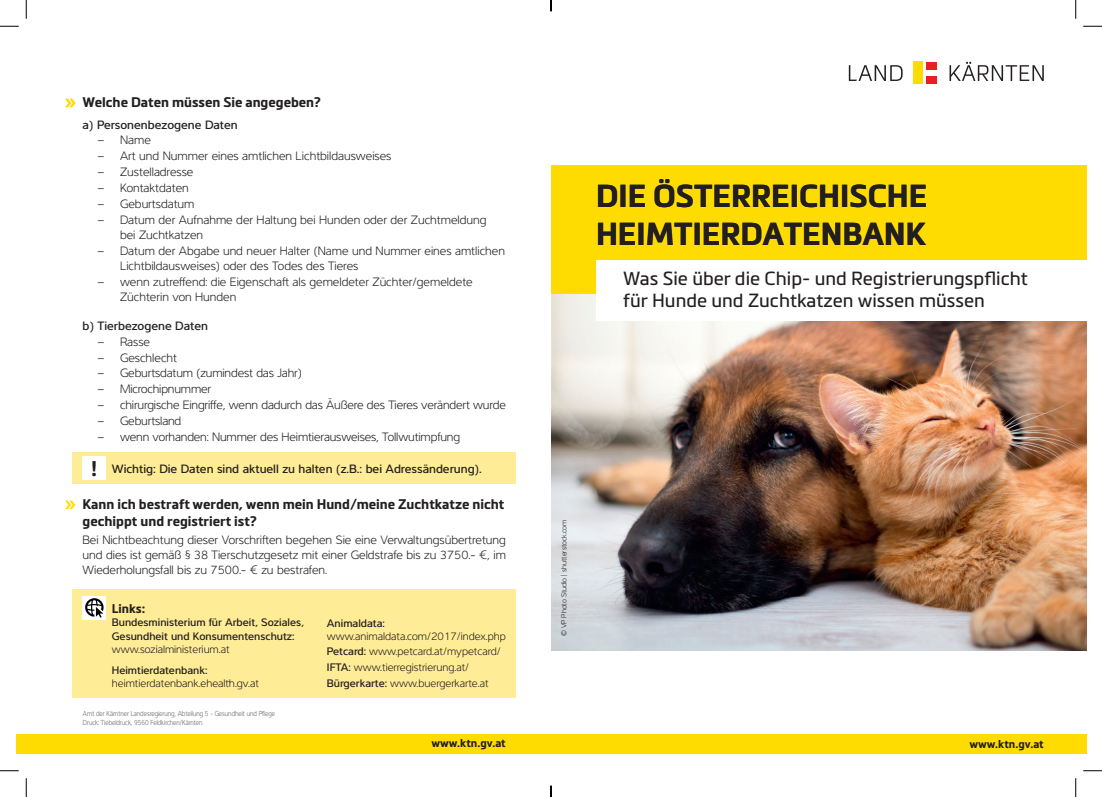
<style>
.page{position:relative;width:1102px;height:797px;background:#fff}
.page>*{position:absolute;margin:0;border:0;box-sizing:border-box;transform-origin:0 0}
.t1{font:700 31.25px/37.5px "Metronic Land Kaernten";color:#231f20}
.t2{font:700 21px "Metronic Land Kaernten";color:#231f20}
.t3{font:18.75px/22.5px "Metronic Land Kaernten";color:#231f20}
.t4{font:700 13.75px/16.5px "Metronic Land Kaernten";color:#231f20}
.t5{font:300 12.5px/15px "Interval Pro";color:#231f20}
.t6{font:500 12.5px "Interval Pro";color:#231f20}
.t7{font:700 12.5px "Metronic Land Kaernten";color:#231f20}
.t8{font:300 11.25px/15.8px "Interval Pro";color:#231f20}
.t9{font:500 11.25px/13.5px "Interval Pro";color:#231f20}
.t10{font:700 11.25px "Metronic Land Kaernten";color:#231f20}
.t11{font:7.5px/9px "Interval Pro Light Cond";color:#6c6d70}
.t12{font:300 7.5px "Interval Pro";color:#231f20}
.s1{font-weight:500}
</style>
<div class="page">
<div style="left:16px;top:733px;width:1070px;height:20px;background:#ffdc01"></div>
<img style="left:551px;top:294px;width:535px;height:356px">
<div style="left:551px;top:165px;width:535px;height:128px;background:#ffdc01"></div>
<div style="left:596px;top:260px;width:490px;height:61px;background:#fff"></div>
<svg style="left:848px;top:62px;width:195px;height:19px"></svg>
<div style="left:926px;top:62px;width:10px;height:7px;background:#ee1d23"></div>
<div style="left:926px;top:77px;width:10px;height:7px;background:#ee1d23"></div>
<div style="left:913px;top:62px;width:9px;height:22px;background:#ffdc01"></div>
<div style="left:73px;top:452px;width:443px;height:32px;background:#ffec96"></div>
<div style="left:82px;top:456px;width:24px;height:23px;background:#fff"></div>
<svg style="left:65px;top:500px;width:10px;height:9px"></svg>
<div style="left:73px;top:590px;width:443px;height:108px;background:#ffec96"></div>
<div style="left:82px;top:596px;width:24px;height:23px;background:#fff"></div>
<svg style="left:85px;top:598px;width:19px;height:19px"></svg>
<svg style="left:65px;top:99px;width:10px;height:8px"></svg>
<svg style="left:0;top:25px;width:19px;height:2px"></svg>
<svg style="left:1083px;top:25px;width:18px;height:2px"></svg>
<svg style="left:0;top:770px;width:19px;height:1px"></svg>
<svg style="left:1083px;top:770px;width:18px;height:1px"></svg>
<svg style="left:25px;top:0;width:2px;height:19px"></svg>
<svg style="left:25px;top:778px;width:2px;height:19px"></svg>
<svg style="left:1075px;top:0;width:1px;height:19px"></svg>
<svg style="left:1075px;top:778px;width:1px;height:19px"></svg>
<svg style="left:550px;top:785px;width:1px;height:12px"></svg>
<p class="t4" style="left:82px;top:94px;width:239px">Welche Daten müssen Sie angegeben?</p>
<p class="t6" style="left:82px;top:115px;width:157px">a) Personenbezogene Daten</p>
<p class="t5" style="left:98px;top:132px;width:55px">– Name</p>
<p class="t5" style="left:98px;top:147px;width:295px">– Art und Nummer eines amtlichen Lichtbildausweises</p>
<p class="t5" style="left:98px;top:163px;width:97px">– Zustelladresse</p>
<p class="t5" style="left:98px;top:179px;width:93px">– Kontaktdaten</p>
<p class="t5" style="left:98px;top:195px;width:98px">– Geburtsdatum</p>
<p class="t5" style="left:120px;top:211px;width:368px;text-indent:-22px">– Datum der Aufnahme der Haltung bei Hunden oder der Zuchtmeldung bei Zuchtkatzen</p>
<p class="t5" style="left:120px;top:242px;width:386px;text-indent:-22px">– Datum der Abgabe und neuer Halter (Name und Nummer eines amtlichen<br>Lichtbildausweises) oder des Todes des Tieres</p>
<p class="t5" style="left:120px;top:273px;width:354px;text-indent:-22px">– wenn zutreffend: die Eigenschaft als gemeldeter Züchter/gemeldete<br>Züchterin von Hunden</p>
<p class="t6" style="left:82px;top:316px;width:127px">b) Tierbezogene Daten</p>
<p class="t5" style="left:98px;top:333px;width:54px">– Rasse</p>
<p class="t5" style="left:98px;top:349px;width:81px">– Geschlecht</p>
<p class="t5" style="left:98px;top:365px;width:206px">– Geburtsdatum (zumindest das Jahr)</p>
<p class="t5" style="left:98px;top:380px;width:115px">– Microchipnummer</p>
<p class="t5" style="left:98px;top:396px;width:410px">– chirurgische Eingriffe, wenn dadurch das Äußere des Tieres verändert wurde</p>
<p class="t5" style="left:98px;top:412px;width:85px">– Geburtsland</p>
<p class="t5" style="left:98px;top:428px;width:364px">– wenn vorhanden: Nummer des Heimtierausweises, Tollwutimpfung</p>
<p class="t6" style="left:112px;top:458px;width:371px">Wichtig: Die Daten sind aktuell zu halten (z.B.: bei Adressänderung).</p>
<p class="t4" style="left:82px;top:496px;width:423px">Kann ich bestraft werden, wenn mein Hund/meine Zuchtkatze nicht gechippt und registriert ist?</p>
<p class="t5" style="left:82px;top:531px;width:425px;text-align:justify">Bei Nichtbeachtung dieser Vorschriften begehen Sie eine Verwaltungsübertretung und dies ist gemäß § 38 Tierschutzgesetz mit einer Geldstrafe bis zu 3750.- €, im Wiederholungsfall bis zu 7500.- € zu bestrafen.</p>
<p class="t7" style="left:112px;top:600px;width:35px">Links:</p>
<p class="t9" style="left:112px;top:614px;width:194px">Bundesministerium für Arbeit, Soziales,<br>Gesundheit und Konsumentenschutz:</p>
<p class="t8" style="left:112px;top:640px;width:119px">www.sozialministerium.at</p>
<p class="t9" style="left:112px;top:662px;width:97px">Heimtierdatenbank:</p>
<p class="t8" style="left:112px;top:674px;width:148px">heimtierdatenbank.ehealth.gv.at</p>
<p class="t11" style="left:83px;top:708px;width:193px">Amt der Kärntner Landesregierung, Abteilung 5 - Gesundheit und Pflege<br>Druck: Tiebeldruck, 9560 Feldkirchen/Kärnten</p>
<h2 class="t2" style="left:91px;top:455px;width:8px">!</h2>
<p class="t9" style="left:327px;top:615px;width:59px">Animaldata:</p>
<p class="t8" style="left:327px;top:627px;width:180px">www.animaldata.com/2017/index.php <span class="s1">Petcard:</span> www.petcard.at/mypetcard/ <span class="s1">IFTA:</span> www.tierregistrierung.at/ <span class="s1">Bürgerkarte:</span> www.buergerkarte.at</p>
<h1 class="t1" style="left:596px;top:177px;width:333px">DIE ÖSTERREICHISCHE<br>HEIMTIERDATENBANK</h1>
<h3 class="t3" style="left:623px;top:266px;width:406px">Was Sie über die Chip- und Registrierungspflicht für Hunde und Zuchtkatzen wissen müssen</h3>
<p class="t12" style="left:558px;top:636px;width:118px;rotate:-90deg">© VP Photo Studio | shutterstock.com</p>
<p class="t10" style="left:431px;top:735px;width:76px">www.ktn.gv.at</p>
<p class="t10" style="left:969px;top:736px;width:76px">www.ktn.gv.at</p>
</div>
